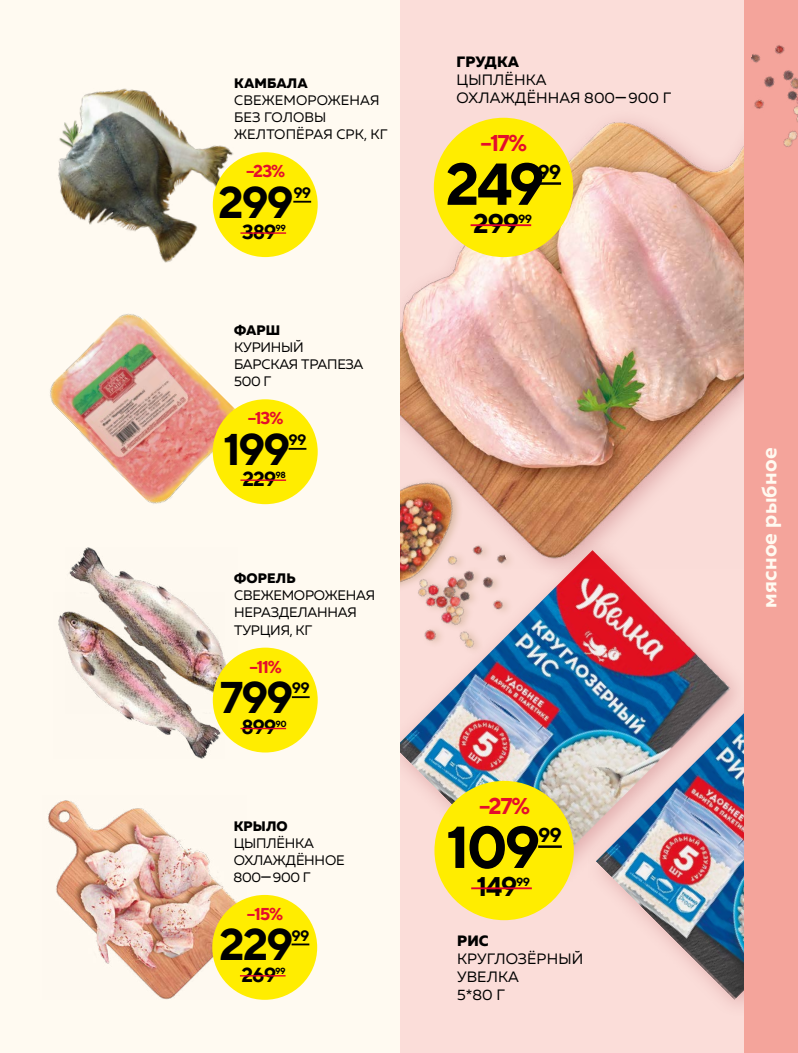
<style>
.page{position:relative;width:798px;height:1053px;background:#fff}
.page>*{position:absolute;margin:0;border:0;box-sizing:border-box;transform-origin:0 0}
.t1{font:700 59px "TT Norms";letter-spacing:-.06em;color:#000}
.t2{font:700 44.38px "TT Norms";letter-spacing:-.05em;color:#000}
.t3{font:700 27px "TT Norms";letter-spacing:-.05em;color:#000}
.t4{font:700 22.88px "TT Norms";color:#e40d2c}
.t5{font:700 21.25px "Muller";letter-spacing:.01em;color:#fffaf1}
.t6{font:700 20.38px "TT Norms";letter-spacing:-.05em;color:#000}
.t7{font:700 20px "TT Norms";color:#000}
.t8{font:700 17.25px "TT Norms";letter-spacing:-.065em;color:#e40d2c}
.t9{font:700 15.12px "TT Norms";letter-spacing:-.05em;color:#000}
.t10{font:15px/18px "Muller";letter-spacing:.01em;color:#000}
.t11{font:800 15px "Muller";letter-spacing:.01em;color:#000}
.t12{font:13.75px/17.1px "Muller";letter-spacing:-.015em;color:#000}
.t13{font:13.75px/17.1px "Muller";letter-spacing:.01em;color:#000}
.t14{font:800 13.75px "Muller";letter-spacing:.01em;color:#000}
.t15{font:700 11.75px "TT Norms";color:#000}
.t16{font:700 8.88px "TT Norms";letter-spacing:-.05em;color:#000}
.s1{font-family:"Montserrat";font-weight:600}
</style>
<div class="page">
<div style="left:399px;top:0;width:345px;height:1052px;background:#fbdcd8"></div>
<img style="left:399px;top:580px;width:304px;height:306px">
<div style="left:584px;top:651px;width:213px;height:369px;background:#8d1723;opacity:.26"></div>
<img style="left:595px;top:664px;width:149px;height:335px">
<img style="left:399px;top:580px;width:137px;height:178px">
<div style="left:356px;top:91px;width:441px;height:489px;background:#8d1723;opacity:.26"></div>
<img style="left:399px;top:100px;width:345px;height:468px">
<div style="left:744px;top:0;width:53px;height:1052px;background:#f4a49b"></div>
<div style="left:0;top:0;width:399px;height:1052px;background:#fffaf1"></div>
<div style="left:433px;top:118px;width:140px;height:139px;background:#ffed00;border-radius:50%"></div>
<hr style="left:537px;top:182px;width:24px;height:3px;background:#000">
<hr style="left:470px;top:224px;width:61px;height:2px;background:#e4032e">
<div style="left:434px;top:780px;width:139px;height:140px;background:#ffed00;border-radius:50%"></div>
<hr style="left:538px;top:845px;width:23px;height:2px;background:#000">
<hr style="left:471px;top:887px;width:60px;height:2px;background:#e4032e">
<img style="left:50px;top:314px;width:198px;height:190px">
<img style="left:58px;top:612px;width:167px;height:146px">
<img style="left:65px;top:547px;width:161px;height:166px">
<img style="left:58px;top:88px;width:199px;height:175px">
<div style="left:213px;top:647px;width:104px;height:105px;background:#ffed00;border-radius:50%"></div>
<svg style="left:292px;top:696px;width:17px;height:2px"></svg>
<hr style="left:240px;top:727px;width:46px;height:2px;background:#e4032e">
<div style="left:213px;top:399px;width:104px;height:105px;background:#ffed00;border-radius:50%"></div>
<svg style="left:288px;top:448px;width:18px;height:1px"></svg>
<hr style="left:240px;top:479px;width:46px;height:2px;background:#e4032e">
<div style="left:213px;top:152px;width:104px;height:105px;background:#ffed00;border-radius:50%"></div>
<svg style="left:293px;top:201px;width:18px;height:2px"></svg>
<hr style="left:240px;top:232px;width:46px;height:2px;background:#e4032e">
<img style="left:48px;top:800px;width:199px;height:199px">
<div style="left:212px;top:894px;width:105px;height:105px;background:#ffed00;border-radius:50%"></div>
<svg style="left:291px;top:943px;width:18px;height:2px"></svg>
<hr style="left:240px;top:975px;width:45px;height:1px;background:#e4032e">
<img style="left:719px;top:45px;width:78px;height:123px">
<p class="t14" style="left:234px;top:74px;width:75px">КАМБАЛА</p>
<p class="t13" style="left:234px;top:91px;width:155px">СВЕЖЕМОРОЖЕНАЯ<br>БЕЗ ГОЛОВЫ<br>ЖЕЛТОПЁРАЯ СРК, КГ</p>
<p class="t8" style="left:246px;top:160px;width:41px">–23%</p>
<h2 class="t2" style="left:218px;top:174px;width:77px">299</h2>
<p class="t9" style="left:293px;top:183px;width:19px">99</p>
<h3 class="t6" style="left:242px;top:219px;width:36px">389</h3>
<p class="t16" style="left:275px;top:222px;width:12px">99</p>
<p class="t14" style="left:234px;top:321px;width:48px">ФАРШ</p>
<p class="t12" style="left:234px;top:338px;width:131px">КУРИНЫЙ<br>БАРСКАЯ ТРАПЕЗА<br>500 Г</p>
<p class="t8" style="left:248px;top:407px;width:37px">–13%</p>
<h2 class="t2" style="left:223px;top:421px;width:69px">199</h2>
<p class="t9" style="left:288px;top:430px;width:19px">99</p>
<h3 class="t6" style="left:242px;top:466px;width:36px">229</h3>
<p class="t16" style="left:275px;top:469px;width:12px">98</p>
<p class="t14" style="left:234px;top:569px;width:63px">ФОРЕЛЬ</p>
<p class="t12" style="left:234px;top:586px;width:142px">СВЕЖЕМОРОЖЕНАЯ<br>НЕРАЗДЕЛАННАЯ<br>ТУРЦИЯ, КГ</p>
<p class="t8" style="left:249px;top:655px;width:34px">–11%</p>
<h2 class="t2" style="left:220px;top:669px;width:75px">799</h2>
<p class="t9" style="left:292px;top:678px;width:19px">99</p>
<h3 class="t6" style="left:241px;top:714px;width:36px">899</h3>
<p class="t16" style="left:275px;top:717px;width:13px">90</p>
<p class="t14" style="left:234px;top:817px;width:55px">КРЫЛО</p>
<p class="t12" style="left:233px;top:834px;width:112px">ЦЫПЛЁНКА<br>ОХЛАЖДЁННОЕ<br>800<span class="s1">̶</span>900 Г</p>
<p class="t8" style="left:247px;top:903px;width:38px">–15%</p>
<h2 class="t2" style="left:219px;top:916px;width:76px">229</h2>
<p class="t9" style="left:291px;top:925px;width:19px">99</p>
<h3 class="t6" style="left:241px;top:961px;width:36px">269</h3>
<p class="t16" style="left:275px;top:965px;width:12px">99</p>
<p class="t11" style="left:456px;top:52px;width:64px">ГРУДКА</p>
<p class="t10" style="left:456px;top:71px;width:216px">ЦЫПЛЁНКА<br>ОХЛАЖДЁННАЯ 800<span class="s1">̶</span>900 Г</p>
<h3 class="t4" style="left:480px;top:129px;width:48px">–17%</h3>
<h1 class="t1" style="left:445px;top:147px;width:101px">249</h1>
<h3 class="t7" style="left:537px;top:159px;width:25px">99</h3>
<h3 class="t3" style="left:473px;top:206px;width:48px">299</h3>
<p class="t15" style="left:518px;top:211px;width:15px">99</p>
<h3 class="t4" style="left:479px;top:791px;width:52px">–27%</h3>
<h1 class="t1" style="left:446px;top:810px;width:96px">109</h1>
<h3 class="t7" style="left:538px;top:822px;width:25px">99</h3>
<h3 class="t3" style="left:476px;top:869px;width:43px">149</h3>
<p class="t15" style="left:516px;top:874px;width:15px">99</p>
<p class="t11" style="left:457px;top:931px;width:33px">РИС</p>
<p class="t10" style="left:457px;top:949px;width:128px">КРУГЛОЗЁРНЫЙ<br>УВЕЛКА<br>5*80 Г</p>
<h3 class="t5" style="left:755px;top:607px;width:161px;rotate:-90deg">мясное рыбное</h3>
</div>
